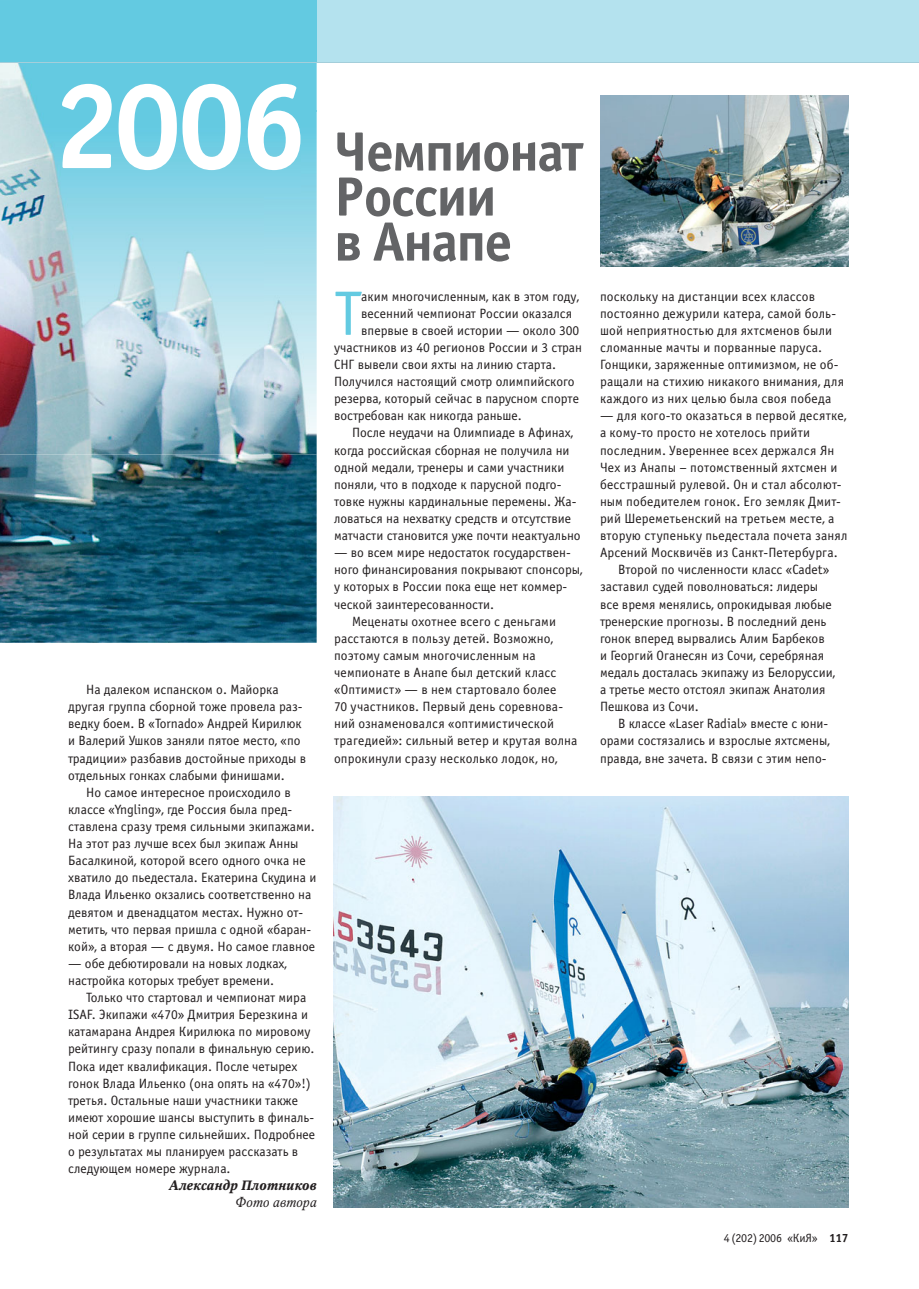
<style>
.page{position:relative;width:919px;height:1289px;background:#fff}
.page>*{position:absolute;margin:0;border:0;box-sizing:border-box;transform-origin:0 0}
.t1{font:63px "Officina Sans C";color:#63cae1}
.t2{font:700 55.5px/45px "Officina Sans C";letter-spacing:-.03em;color:#636466}
.t3{font:13.5px/17.1px "Officina Sans C";color:#231f20}
.t4{font:italic 700 13.5px "Octava C";color:#231f20}
.t5{font:italic 13.5px "Octava C";color:#231f20}
.t6{font:12px "Officina Sans C";letter-spacing:-.025em;color:#231f20}
.s1{font-weight:700}
</style>
<div class="page">
<img style="left:334px;top:796px;width:514px;height:411px">
<img style="left:600px;top:95px;width:248px;height:171px">
<img style="left:0;top:454px;width:316px;height:188px">
<div style="left:0;top:63px;width:316px;height:48px;background:#64cae1"></div>
<img style="left:264px;top:111px;width:52px;height:343px">
<img style="left:0;top:194px;width:264px;height:260px">
<img style="left:0;top:79px;width:300px;height:115px">
<svg style="left:0;top:0;width:13px;height:63px"></svg>
<div style="left:316px;top:0;width:602px;height:62px;background:#b4e2ee"></div>
<div style="left:13px;top:0;width:303px;height:62px;background:#63cae1"></div>
<hr style="left:13px;top:62px;width:905px;height:1px;background:#a4ceda">
<p class="t3" style="left:68px;top:682px;width:240px;text-indent:18px">На далеком испанском о. Майорка другая группа сборной тоже провела раз&shy;ведку боем. В «Tornado» Андрей Кирилюк и Валерий Ушков заняли пятое место, «по традиции» разбавив достойные приходы в отдельных гонках слабыми финишами.</p>
<p class="t3" style="left:68px;top:785px;width:250px;text-indent:18px">Но самое интересное происходило в классе «Yngling», где Россия была пред&shy;ставлена сразу тремя сильными экипажами.<br>На этот раз лучше всех был экипаж Анны Басалкиной, которой всего одного очка не хватило до пьедестала. Екатерина Скудина и Влада Ильенко окзались соответственно на девятом и двенадцатом местах. Нужно от&shy;метить, что первая пришла с одной «баран&shy;кой», а вторая — с двумя. Но самое главное</p>
<p class="t3" style="left:68px;top:956px;width:220px">— обе дебютировали на новых лодках,</p>
<p class="t3" style="left:68px;top:973px;width:207px">настройка которых требует времени.</p>
<p class="t3" style="left:86px;top:990px;width:222px">Только что стартовал и чемпионат мира</p>
<p class="t3" style="left:68px;top:1007px;width:241px">ISAF. Экипажи «470» Дмитрия Березкина и</p>
<p class="t3" style="left:68px;top:1024px;width:244px">катамарана Андрея Кирилюка по мировому</p>
<p class="t3" style="left:68px;top:1041px;width:248px">рейтингу сразу попали в финальную серию.</p>
<p class="t3" style="left:68px;top:1058px;width:231px">Пока идет квалификация. После четырех</p>
<p class="t3" style="left:68px;top:1075px;width:244px">гонок Влада Ильенко (она опять на «470»!)</p>
<p class="t3" style="left:68px;top:1092px;width:231px">третья. Остальные наши участники также</p>
<p class="t3" style="left:68px;top:1110px;width:247px">имеют хорошие шансы выступить в финаль-</p>
<p class="t3" style="left:68px;top:1127px;width:249px">ной серии в группе сильнейших. Подробнее</p>
<p class="t3" style="left:68px;top:1144px;width:232px">о результатах мы планируем рассказать в</p>
<p class="t3" style="left:68px;top:1161px;width:164px">следующем номере журнала.</p>
<p class="t4" style="left:169px;top:1180px;width:149px">Александр Плотников</p>
<p class="t5" style="left:235px;top:1197px;width:83px">Фото автора</p>
<h2 class="t2" style="left:334px;top:135px;width:251px">Чемпионат<br>России<br>в Анапе</h2>
<h1 class="t1" style="left:334px;top:290px;width:29px">Т</h1>
<p class="t3" style="left:361px;top:289px;width:220px">аким многочисленным, как в этом году,</p>
<p class="t3" style="left:361px;top:306px;width:212px">весенний чемпионат России оказался</p>
<p class="t3" style="left:361px;top:323px;width:219px">впервые в своей истории — около 300</p>
<p class="t3" style="left:334px;top:340px;width:249px">участников из 40 регионов России и 3 стран</p>
<p class="t3" style="left:334px;top:357px;width:223px">СНГ вывели свои яхты на линию старта.</p>
<p class="t3" style="left:334px;top:374px;width:242px">Получился настоящий смотр олимпийского</p>
<p class="t3" style="left:334px;top:391px;width:246px">резерва, который сейчас в парусном спорте</p>
<p class="t3" style="left:334px;top:408px;width:189px">востребован как никогда раньше.</p>
<p class="t3" style="left:352px;top:426px;width:223px">После неудачи на Олимпиаде в Афинах,</p>
<p class="t3" style="left:334px;top:443px;width:237px">когда российская сборная не получила ни</p>
<p class="t3" style="left:334px;top:460px;width:232px">одной медали, тренеры и сами участники</p>
<p class="t3" style="left:334px;top:477px;width:229px">поняли, что в подходе к парусной подго-</p>
<p class="t3" style="left:334px;top:494px;width:244px">товке нужны кардинальные перемены. Жа-</p>
<p class="t3" style="left:334px;top:511px;width:239px">ловаться на нехватку средств и отсутствие</p>
<p class="t3" style="left:334px;top:528px;width:248px">матчасти становится уже почти неактуально</p>
<p class="t3" style="left:334px;top:545px;width:238px">— во всем мире недостаток государствен-</p>
<p class="t3" style="left:334px;top:562px;width:250px">ного финансирования покрывают спонсоры,</p>
<p class="t3" style="left:334px;top:579px;width:235px">у которых в России пока еще нет коммер-</p>
<p class="t3" style="left:334px;top:597px;width:162px">ческой заинтересованности.</p>
<p class="t3" style="left:352px;top:614px;width:205px">Меценаты охотнее всего с деньгами</p>
<p class="t3" style="left:334px;top:631px;width:221px">расстаются в пользу детей. Возможно,</p>
<p class="t3" style="left:334px;top:648px;width:203px">поэтому самым многочисленным на</p>
<p class="t3" style="left:334px;top:665px;width:224px">чемпионате в Анапе был детский класс</p>
<p class="t3" style="left:334px;top:682px;width:224px">«Оптимист» — в нем стартовало более</p>
<p class="t3" style="left:334px;top:699px;width:230px">70 участников. Первый день соревнова-</p>
<p class="t3" style="left:334px;top:716px;width:221px">ний ознаменовался «оптимистической</p>
<p class="t3" style="left:334px;top:733px;width:245px">трагедией»: сильный ветер и крутая волна</p>
<p class="t3" style="left:334px;top:750px;width:225px">опрокинули сразу несколько лодок, но,</p>
<p class="t3" style="left:600px;top:289px;width:245px">поскольку на дистанции всех классов постоянно дежурили катера, самой боль&shy;шой неприятностью для яхтсменов были сломанные мачты и порванные паруса.<br>Гонщики, заряженные оптимизмом, не об&shy;ращали на стихию никакого внимания, для каждого из них целью была своя победа</p>
<p class="t3" style="left:600px;top:408px;width:248px">— для кого-то оказаться в первой десятке,</p>
<p class="t3" style="left:600px;top:426px;width:212px">а кому-то просто не хотелось прийти</p>
<p class="t3" style="left:600px;top:443px;width:236px">последним. Увереннее всех держался Ян</p>
<p class="t3" style="left:600px;top:460px;width:239px">Чех из Анапы – потомственный яхтсмен и</p>
<p class="t3" style="left:600px;top:477px;width:243px">бесстрашный рулевой. Он и стал абсолют-</p>
<p class="t3" style="left:600px;top:494px;width:242px">ным победителем гонок. Его земляк Дмит-</p>
<p class="t3" style="left:600px;top:511px;width:236px">рий Шереметьенский на третьем месте, а</p>
<p class="t3" style="left:600px;top:528px;width:249px">вторую ступеньку пьедестала почета занял</p>
<p class="t3" style="left:600px;top:545px;width:239px">Арсений Москвичёв из Санкт-Петербурга.</p>
<p class="t3" style="left:618px;top:562px;width:213px">Второй по численности класс «Cadet»</p>
<p class="t3" style="left:600px;top:579px;width:220px">заставил судей поволноваться: лидеры</p>
<p class="t3" style="left:600px;top:597px;width:233px">все время менялись, опрокидывая любые</p>
<p class="t3" style="left:600px;top:614px;width:228px">тренерские прогнозы. В последний день</p>
<p class="t3" style="left:600px;top:631px;width:226px">гонок вперед вырвались Алим Барбеков</p>
<p class="t3" style="left:600px;top:648px;width:226px">и Георгий Оганесян из Сочи, серебряная</p>
<p class="t3" style="left:600px;top:665px;width:237px">медаль досталась экипажу из Белоруссии,</p>
<p class="t3" style="left:600px;top:682px;width:227px">а третье место отстоял экипаж Анатолия</p>
<p class="t3" style="left:600px;top:699px;width:100px">Пешкова из Сочи.</p>
<p class="t3" style="left:618px;top:716px;width:212px">В классе «Laser Radial» вместе с юни-</p>
<p class="t3" style="left:600px;top:733px;width:231px">орами состязались и взрослые яхтсмены,</p>
<p class="t3" style="left:600px;top:750px;width:228px">правда, вне зачета. В связи с этим непо-</p>
<p class="t6" style="left:723px;top:1233px;width:126px">4 (202) 2006 «КиЯ» <span class="s1">117</span></p>
</div>
